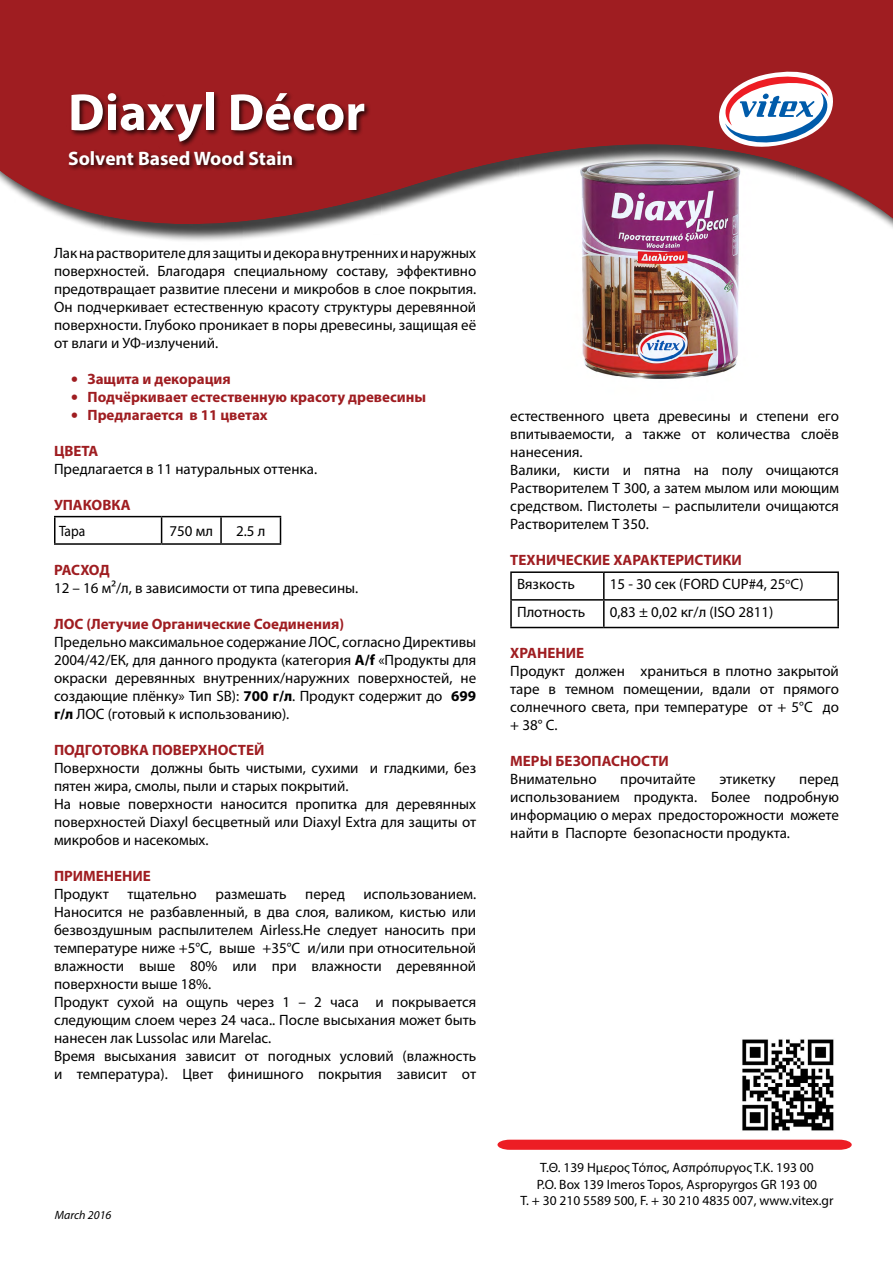
<style>
.page{position:relative;width:893px;height:1263px;background:#fff}
.page>*{position:absolute;margin:0;border:0;box-sizing:border-box;transform-origin:0 0}
.t1{font:700 52.5px "Myriad Pro";color:#fff}
.t2{font:700 19.5px "Myriad Pro";color:#fff}
.t3{font:15px/18px "Myriad Pro";color:#000;text-align:justify}
.t4{font:700 15px "Myriad Pro";color:#9f1d21}
.t5{font:15px "Myriad Pro";color:#000;scale:.9 1}
.t6{font:13.5px/16.2px "Myriad Pro";color:#000;text-align:center}
.t7{font:italic 12px "Myriad Pro";color:#000}
.s1{font-family:"Calibri"}
.s2{font-weight:700}
</style>
<div class="page">
<img style="left:742px;top:1039px;width:92px;height:92px">
<svg style="left:497px;top:1140px;width:355px;height:10px;background:#ed252b"></svg>
<hr style="left:54px;top:516px;width:108px;height:1px;background:#000">
<hr style="left:54px;top:517px;width:2px;height:26px;background:#000">
<hr style="left:162px;top:516px;width:59px;height:1px;background:#000">
<svg style="left:161px;top:517px;width:1px;height:26px"></svg>
<hr style="left:221px;top:516px;width:60px;height:1px;background:#000">
<hr style="left:220px;top:517px;width:2px;height:26px;background:#000">
<svg style="left:280px;top:517px;width:1px;height:26px"></svg>
<hr style="left:54px;top:543px;width:108px;height:2px;background:#000">
<hr style="left:162px;top:543px;width:59px;height:2px;background:#000">
<hr style="left:221px;top:543px;width:60px;height:2px;background:#000">
<hr style="left:510px;top:571px;width:94px;height:2px;background:#000">
<hr style="left:510px;top:573px;width:2px;height:26px;background:#000">
<hr style="left:604px;top:571px;width:235px;height:2px;background:#000">
<hr style="left:603px;top:573px;width:2px;height:26px;background:#000">
<hr style="left:837px;top:573px;width:2px;height:26px;background:#000">
<hr style="left:510px;top:599px;width:94px;height:2px;background:#000">
<hr style="left:510px;top:601px;width:2px;height:26px;background:#000">
<hr style="left:604px;top:599px;width:235px;height:2px;background:#000">
<hr style="left:603px;top:601px;width:2px;height:26px;background:#000">
<hr style="left:837px;top:601px;width:2px;height:26px;background:#000">
<hr style="left:510px;top:627px;width:94px;height:1px;background:#000">
<hr style="left:604px;top:627px;width:235px;height:1px;background:#000">
<img style="left:582px;top:251px;width:157px;height:128px">
<div style="left:0;top:0;width:893px;height:251px;background:#000;opacity:.75"></div>
<div style="left:0;top:0;width:893px;height:234px;background:#000;opacity:.75"></div>
<svg style="left:716px;top:67px;width:123px;height:88px"></svg>
<svg style="left:762px;top:93px;width:7px;height:6px"></svg>
<div style="left:67px;top:91px;width:304px;height:80px;background:#000;opacity:.75"></div>
<h1 class="t1" style="left:68px;top:78px;width:299px">Diaxyl Décor</h1>
<h2 class="t2" style="left:68px;top:145px;width:227px">Solvent Based Wood Stain</h2>
<p class="t3" style="left:54px;top:244px;width:424px">Лак на растворителе для защиты и декора внутренних и наружных поверхностей. Благодаря специальному составу, эффективно предотвращает развитие плесени и микробов в слое покрытия.<br>Он подчеркивает естественную красоту структуры деревянной поверхности. Глубоко проникает в поры древесины, защищая её от влаги и УФ-излучений.</p>
<p class="t4" style="left:71px;top:369px;width:161px"><span class="s1">•</span> Защита и декорация</p>
<p class="t4" style="left:71px;top:387px;width:357px"><span class="s1">•</span> Подчёркивает естественную красоту древесины</p>
<p class="t4" style="left:71px;top:405px;width:198px"><span class="s1">•</span> Предлагается в 11 цветах</p>
<p class="t4" style="left:54px;top:441px;width:46px">ЦВЕТА</p>
<p class="t3" style="left:54px;top:460px;width:265px">Предлагается в 11 натуральных оттенка.</p>
<p class="t4" style="left:54px;top:495px;width:78px">УПАКОВКА</p>
<p class="t5" style="left:59px;top:522px;width:31px">Тара</p>
<p class="t3" style="left:169px;top:522px;width:45px">750 мл</p>
<p class="t3" style="left:236px;top:522px;width:31px">2.5 л</p>
<p class="t4" style="left:54px;top:560px;width:57px">РАСХОД</p>
<p class="t3" style="left:54px;top:578px;width:306px">12 – 16 м²/л, в зависимости от типа древесины.</p>
<p class="t4" style="left:54px;top:614px;width:292px">ЛОС (Летучие Органические Соединения)</p>
<p class="t3" style="left:54px;top:632px;width:424px">Предельно максимальное содержание ЛОС, согласно Директивы 2004/42/ЕК, для данного продукта (категория <span class="s2">A/f</span> «Продукты для окраски деревянных внутренних/наружних поверхностей, не создающие плёнку» Тип SB): <span class="s2">700 г/л</span>. Продукт содержит до <span class="s2">699 г/л</span> ЛОС (готовый к использованию).</p>
<p class="t4" style="left:54px;top:740px;width:212px">ПОДГОТОВКА ПОВЕРХНОСТЕЙ</p>
<p class="t3" style="left:54px;top:758px;width:424px;text-align:left">Поверхности должны быть чистыми, сухими и гладкими, без пятен жира, смолы, пыли и старых покрытий.<br>На новые поверхности наносится пропитка для деревянных поверхностей Diaxyl бесцветный или Diaxyl Extra для защиты от микробов и насекомых.</p>
<p class="t4" style="left:54px;top:866px;width:98px">ПРИМЕНЕНИЕ</p>
<p class="t3" style="left:54px;top:884px;width:424px;text-align:left">Продукт тщательно размешать перед использованием.<br>Наносится не разбавленный, в два слоя, валиком, кистью или безвоздушным распылителем Airless.Не следует наносить при температуре ниже +5°C, выше +35°С и/или при относительной влажности выше 80% или при влажности деревянной поверхности выше 18%.<br>Продукт сухой на ощупь через 1 – 2 часа и покрывается следующим слоем через 24 часа.. После высыхания может быть нанесен лак Lussolac или Marelac.<br>Время высыхания зависит от погодных условий (влажность и температура). Цвет финишного покрытия зависит от</p>
<p class="t7" style="left:55px;top:1208px;width:58px">March 2016</p>
<p class="t3" style="left:510px;top:407px;width:330px;text-align:left">естественного цвета древесины и степени его впитываемости, а также от количества слоёв нанесения.<br>Валики, кисти и пятна на полу очищаются Растворителем Т 300, а затем мылом или моющим средством. Пистолеты – распылители очищаются Растворителем Т 350.</p>
<p class="t4" style="left:510px;top:551px;width:233px">ТЕХНИЧЕСКИЕ ХАРАКТЕРИСТИКИ</p>
<p class="t3" style="left:517px;top:575px;width:59px">Вязкость</p>
<p class="t3" style="left:610px;top:575px;width:195px">15 - 30 сек (FORD CUP#4, 25<sup>o</sup>C)</p>
<p class="t3" style="left:517px;top:603px;width:70px">Плотность</p>
<p class="t3" style="left:610px;top:603px;width:165px">0,83 ± 0,02 кг/л (ISO 2811)</p>
<p class="t4" style="left:510px;top:643px;width:75px">ХРАНЕНИЕ</p>
<p class="t3" style="left:510px;top:662px;width:330px">Продукт должен храниться в плотно закрытой таре в темном помещении, вдали от прямого солнечного света, при температуре от + 5°С до + 38° С.</p>
<p class="t4" style="left:510px;top:751px;width:160px">МЕРЫ БЕЗОПАСНОСТИ</p>
<p class="t3" style="left:510px;top:770px;width:88px">Внимательно</p>
<p class="t3" style="left:620px;top:770px;width:77px">прочитайте</p>
<p class="t3" style="left:719px;top:770px;width:58px">этикетку</p>
<p class="t3" style="left:510px;top:770px;width:330px;text-indent:289px">перед использованием продукта. Более подробную информацию о мерах предосторожности можете найти в Паспорте безопасности продукта.</p>
<p class="t6" style="left:520px;top:1159px;width:315px">Τ.Θ. 139 Ημερος Τόπος, Ασπρόπυργος Τ.Κ. 193 00<br>P.O. Box 139 Imeros Topos, Aspropyrgos GR 193 00<br>T. + 30 210 5589 500, F. + 30 210 4835 007, www.vitex.gr</p>
</div>
